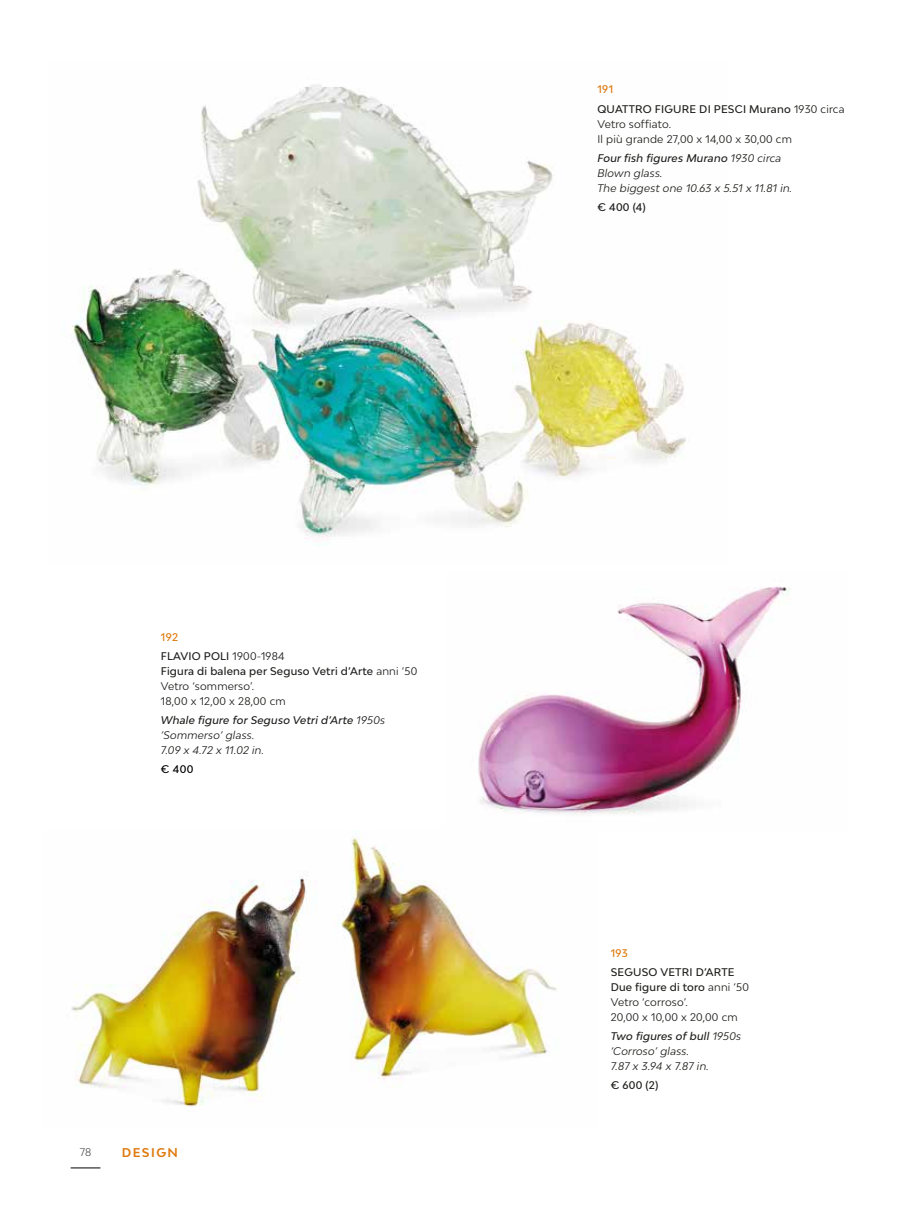
<style>
.page{position:relative;width:915px;height:1212px;background:#fff}
.page>*{position:absolute;margin:0;border:0;box-sizing:border-box;transform-origin:0 0}
.t1{font:700 12px "Bw Modelica";letter-spacing:.12em;color:#df7a0e}
.t2{font:italic 10.5px/15px "Bw Modelica";letter-spacing:.02em;color:#1d1d1b}
.t3{font:10.5px/15px "Bw Modelica";letter-spacing:.02em;color:#1d1d1b}
.t4{font:500 10.5px/19.2px "Bw Modelica";letter-spacing:.02em;color:#1d1d1b}
.t5{font:500 10.5px "Bw Modelica";color:#000}
.t6{font:500 10.5px "Bw Modelica";color:#df7a0e}
.t7{font:300 10.5px "Bw Modelica";color:#1d1d1b}
.s1{color:#df7a0e}
.s2{font-weight:400}
.s3{font-weight:500}
</style>
<div class="page">
<img style="left:71px;top:85px;width:615px;height:460px">
<img style="left:71px;top:837px;width:486px;height:270px">
<img style="left:478px;top:586px;width:313px;height:228px">
<svg style="left:71px;top:1167px;width:29px;height:1px"></svg>
<p class="t4" style="left:161px;top:627px;width:125px"><span class="s1">192<br></span>FLAVIO POLI <span class="s2">1900-1984</span></p>
<p class="t3" style="left:161px;top:663px;width:258px"><span class="s3">Figura di balena per Seguso Vetri d’Arte</span> anni ‘50<br>Vetro ‘sommerso’.<br>18,00 x 12,00 x 28,00 cm</p>
<p class="t2" style="left:161px;top:712px;width:226px"><span class="s3">Whale figure for Seguso Vetri d’Arte</span> 1950s ‘Sommerso’ glass.<br>7.09 x 4.72 x 11.02 in.</p>
<p class="t5" style="left:161px;top:762px;width:34px">€ 400</p>
<p class="t7" style="left:80px;top:1146px;width:13px">78</p>
<p class="t1" style="left:122px;top:1144px;width:58px">DESIGN</p>
<p class="t4" style="left:597px;top:79px;width:248px"><span class="s1">191<br></span>QUATTRO FIGURE DI PESCI Murano <span class="s2">1930 circa</span></p>
<p class="t3" style="left:597px;top:116px;width:196px">Vetro soffiato.<br>Il più grande 27,00 x 14,00 x 30,00 cm</p>
<p class="t2" style="left:597px;top:150px;width:196px"><span class="s3">Four fish figures Murano</span> 1930 circa<br>Blown glass.<br>The biggest one 10.63 x 5.51 x 11.81 in.</p>
<p class="t4" style="left:597px;top:197px;width:50px">€ 400 (4)</p>
<p class="t6" style="left:610px;top:946px;width:19px">193</p>
<p class="t3" style="left:610px;top:964px;width:140px"><span class="s3">SEGUSO VETRI D’ARTE<br>Due figure di toro</span> anni ‘50<br>Vetro ‘corroso’.<br>20,00 x 10,00 x 20,00 cm</p>
<p class="t2" style="left:610px;top:1028px;width:132px"><span class="s3">Two figures of bull</span> 1950s ‘Corroso’ glass.<br>7.87 x 3.94 x 7.87 in.</p>
<p class="t4" style="left:610px;top:1075px;width:49px">€ 600 (2)</p>
</div>
